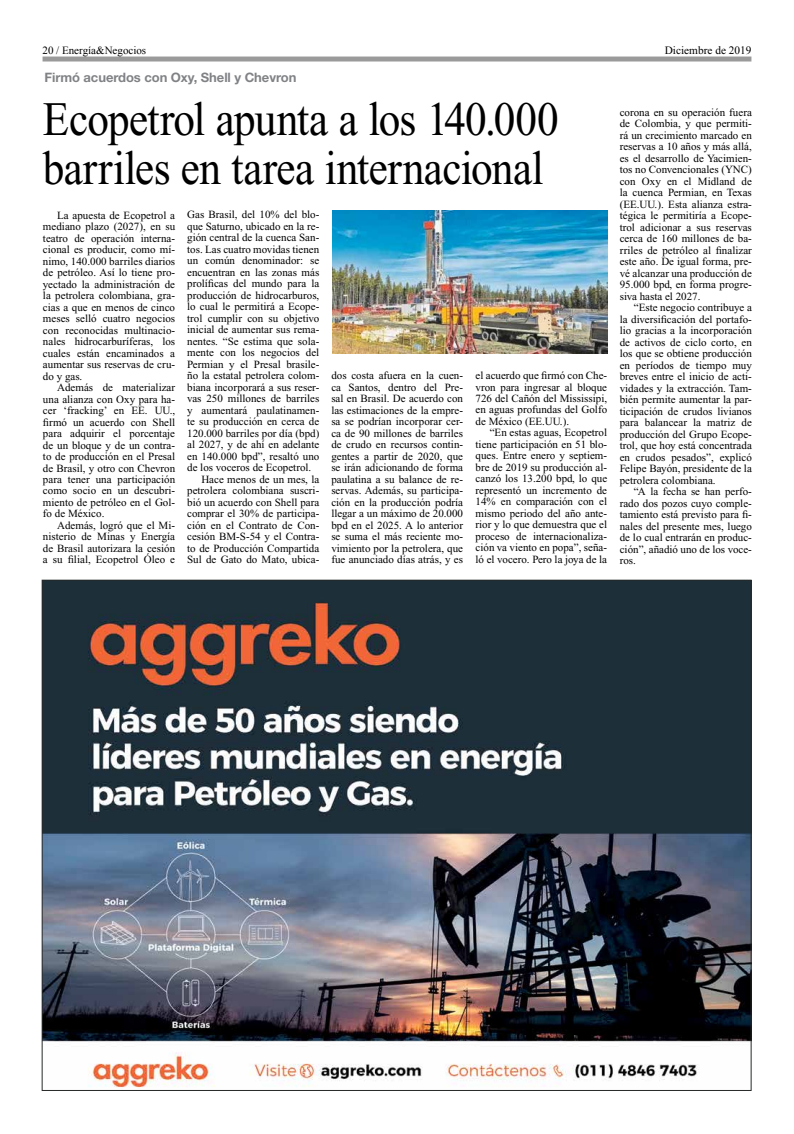
<style>
.page{position:relative;width:794px;height:1134px;background:#fff}
.page>*{position:absolute;margin:0;border:0;box-sizing:border-box;transform-origin:0 0}
.t1{font:48px/48px "Times New Roman";letter-spacing:-.015em;color:#000;scale:.9 1}
.t2{font:700 13px "Helvetica Neue";letter-spacing:-.005em;color:#808285}
.t3{font:11.3px "Times New Roman";color:#000}
.t4{font:11px/11.5px "Times New Roman";color:#000;text-align:justify}
.t5{font:11px "Times New Roman";color:#000}
.s1{font-style:inherit}
</style>
<div class="page">
<div style="left:43px;top:57px;width:708px;height:5px;background:#9a9a9a"></div>
<img style="left:44px;top:582px;width:705px;height:506px">
<img style="left:332px;top:210px;width:275px;height:143px">
<p class="t5" style="left:43px;top:42px;width:105px">20 / Energía&amp;Negocios</p>
<p class="t3" style="left:665px;top:44px;width:88px">Diciembre <span class="s1">de 2019</span></p>
<p class="t2" style="left:44px;top:69px;width:253px">Firmó acuerdos con Oxy, Shell y Chevron</p>
<h1 class="t1" style="left:43px;top:96px;width:574px">Ecopetrol apunta a los 140.000 barriles en tarea internacional</h1>
<p class="t4" style="left:43px;top:209px;width:134px;text-indent:14px">La apuesta de Ecopetrol a mediano plazo (2027), en su teatro de operación interna&shy;cional es producir, como mí&shy;nimo, 140.000 barriles diarios de petróleo. Así lo tiene pro&shy;yectado la administración de la petrolera colombiana, gra&shy;cias a que en menos de cinco meses selló cuatro negocios con reconocidas multinacio&shy;nales hidrocarburíferas, los cuales están encaminados a aumentar sus reservas de cru&shy;do y gas.</p>
<p class="t4" style="left:43px;top:382px;width:134px;text-indent:14px">Además de materializar una alianza con Oxy para ha&shy;cer ‘fracking’ en EE. UU., firmó un acuerdo con Shell para adquirir el porcentaje de un bloque y de un contra&shy;to de producción en el Presal de Brasil, y otro con Chevron para tener una participación como socio en un descubri&shy;miento de petróleo en el Gol&shy;fo de México.</p>
<p class="t4" style="left:43px;top:520px;width:134px;text-indent:14px">Además, logró que el Mi&shy;nisterio de Minas y Energía de Brasil autorizara la cesión a su filial, Ecopetrol Óleo e</p>
<p class="t4" style="left:187px;top:209px;width:134px">Gas Brasil, del 10% del blo-</p>
<p class="t4" style="left:187px;top:221px;width:134px">que Saturno, ubicado en la re-</p>
<p class="t4" style="left:187px;top:232px;width:134px">gión central de la cuenca San-</p>
<p class="t4" style="left:187px;top:243px;width:134px">tos. Las cuatro movidas tienen</p>
<p class="t4" style="left:187px;top:255px;width:134px">un común denominador: se</p>
<p class="t4" style="left:187px;top:266px;width:134px">encuentran en las zonas más</p>
<p class="t4" style="left:187px;top:278px;width:134px">prolíficas del mundo para la</p>
<p class="t4" style="left:187px;top:289px;width:134px">producción de hidrocarburos,</p>
<p class="t4" style="left:187px;top:301px;width:134px">lo cual le permitirá a Ecope-</p>
<p class="t4" style="left:187px;top:312px;width:134px">trol cumplir con su objetivo</p>
<p class="t4" style="left:187px;top:324px;width:134px">inicial de aumentar sus rema-</p>
<p class="t4" style="left:187px;top:335px;width:134px">nentes. “Se estima que sola-</p>
<p class="t4" style="left:187px;top:347px;width:134px">mente con los negocios del</p>
<p class="t4" style="left:187px;top:358px;width:134px">Permian y el Presal brasile-</p>
<p class="t4" style="left:187px;top:370px;width:134px">ño la estatal petrolera colom-</p>
<p class="t4" style="left:187px;top:381px;width:134px">biana incorporará a sus reser-</p>
<p class="t4" style="left:187px;top:393px;width:134px">vas 250 millones de barriles</p>
<p class="t4" style="left:187px;top:404px;width:134px">y aumentará paulatinamen-</p>
<p class="t4" style="left:187px;top:416px;width:134px">te su producción en cerca de</p>
<p class="t4" style="left:187px;top:427px;width:134px">120.000 barriles por día (bpd)</p>
<p class="t4" style="left:187px;top:439px;width:134px">al 2027, y de ahí en adelante</p>
<p class="t4" style="left:187px;top:450px;width:134px">en 140.000 bpd”, resaltó uno</p>
<p class="t4" style="left:187px;top:462px;width:126px">de los voceros de Ecopetrol.</p>
<p class="t4" style="left:201px;top:473px;width:119px">Hace menos de un mes, la</p>
<p class="t4" style="left:187px;top:485px;width:134px">petrolera colombiana suscri-</p>
<p class="t4" style="left:187px;top:496px;width:134px">bió un acuerdo con Shell para</p>
<p class="t4" style="left:187px;top:508px;width:134px">comprar el 30% de participa-</p>
<p class="t4" style="left:187px;top:519px;width:134px">ción en el Contrato de Con-</p>
<p class="t4" style="left:187px;top:531px;width:134px">cesión BM-S-54 y el Contra-</p>
<p class="t4" style="left:187px;top:542px;width:134px">to de Producción Compartida</p>
<p class="t4" style="left:187px;top:554px;width:134px">Sul de Gato do Mato, ubica-</p>
<p class="t4" style="left:331px;top:370px;width:133px">dos costa afuera en la cuen&shy;ca Santos, dentro del Pre&shy;sal en Brasil. De acuerdo con las estimaciones de la empre&shy;sa se podrían incorporar cer&shy;ca de 90 millones de barriles de crudo en recursos contin&shy;gentes a partir de 2020, que se irán adicionando de forma paulatina a su balance de re&shy;servas. Además, su participa&shy;ción en la producción podría llegar a un máximo de 20.000 bpd en el 2025. A lo anterior se suma el más reciente mo&shy;vimiento por la petrolera, que fue anunciado días atrás, y es</p>
<p class="t4" style="left:475px;top:370px;width:133px">el acuerdo que firmó con Che&shy;vron para ingresar al bloque 726 del Cañón del Mississipi, en aguas profundas del Golfo de México (EE.UU.).</p>
<p class="t4" style="left:475px;top:427px;width:133px;text-indent:14px">“En estas aguas, Ecopetrol tiene participación en 51 blo&shy;ques. Entre enero y septiem&shy;bre de 2019 su producción al&shy;canzó los 13.200 bpd, lo que representó un incremento de 14% en comparación con el mismo periodo del año ante&shy;rior y lo que demuestra que el proceso de internacionaliza&shy;ción va viento en popa”, seña&shy;ló el vocero. Pero la joya de la</p>
<p class="t4" style="left:620px;top:106px;width:134px">corona en su operación fuera de Colombia, y que permiti&shy;rá un crecimiento marcado en reservas a 10 años y más allá, es el desarrollo de Yacimien&shy;tos no Convencionales (YNC) con Oxy en el Midland de la cuenca Permian, en Texas (EE.UU.). Esta alianza estra&shy;tégica le permitiría a Ecope&shy;trol adicionar a sus reservas cerca de 160 millones de ba&shy;rriles de petróleo al finalizar este año. De igual forma, pre&shy;vé alcanzar una producción de 95.000 bpd, en forma progre&shy;siva hasta el 2027.</p>
<p class="t4" style="left:620px;top:302px;width:134px;text-indent:14px">“Este negocio contribuye a la diversificación del portafo&shy;lio gracias a la incorporación de activos de ciclo corto, en los que se obtiene producción en períodos de tiempo muy breves entre el inicio de acti&shy;vidades y la extracción. Tam&shy;bién permite aumentar la par&shy;ticipación de crudos livianos para balancear la matriz de producción del Grupo Ecope&shy;trol, que hoy está concentrada en crudos pesados”, explicó Felipe Bayón, presidente de la petrolera colombiana.</p>
<p class="t4" style="left:620px;top:486px;width:134px;text-indent:14px">“A la fecha se han perfo&shy;rado dos pozos cuyo comple&shy;tamiento está previsto para fi&shy;nales del presente mes, luego de lo cual entrarán en produc&shy;ción”, añadió uno de los voce&shy;ros.</p>
</div>
